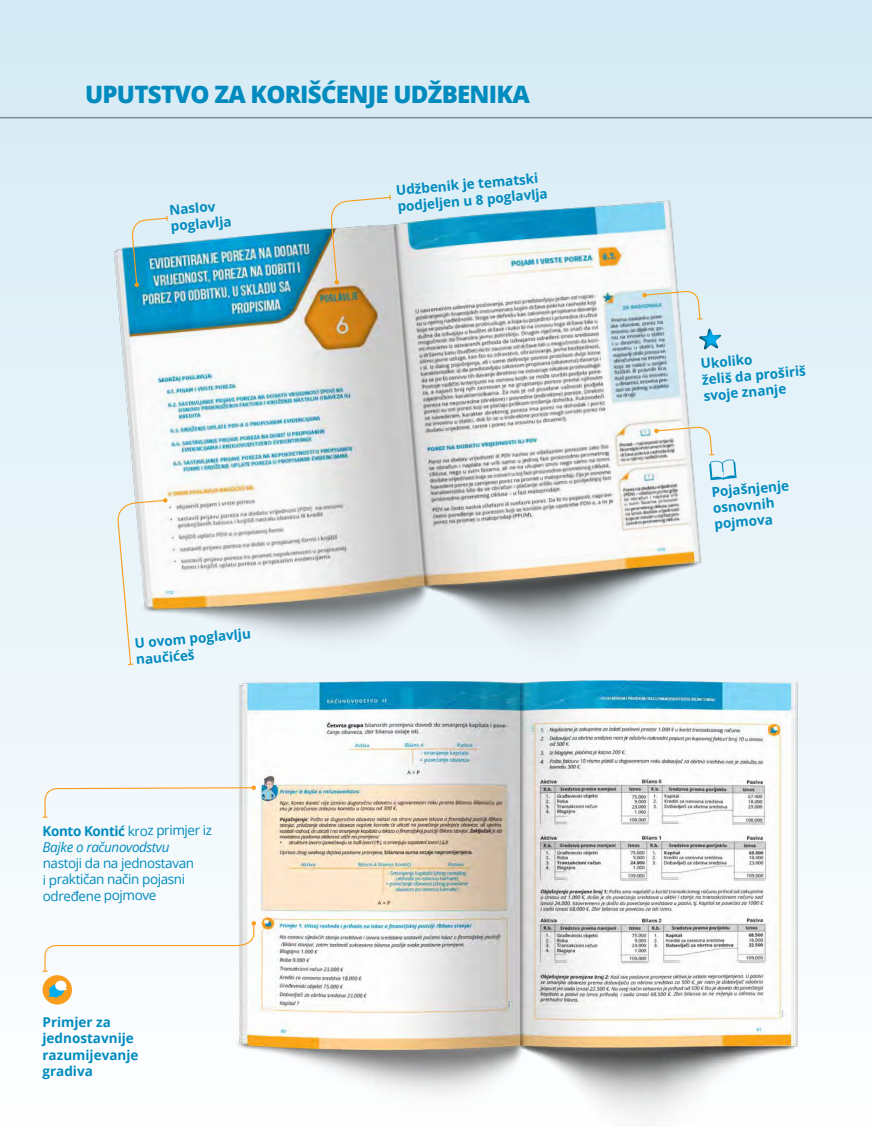
<style>
.page{position:relative;width:872px;height:1127px;background:#fff}
.page>*{position:absolute;margin:0;border:0;box-sizing:border-box;transform-origin:0 0}
.t1{font:800 24px "Open Sans";letter-spacing:-.03em;color:#008bbf}
.t2{font:700 13.5px/16.2px "Open Sans";color:#008bbf}
.t3{font:13.5px/16.2px "Open Sans";letter-spacing:-.035em;color:#008bbf}
.t4{font:italic 13.5px/16.5px "Open Sans";letter-spacing:-.03em;color:#008bbf}
.s1{font-weight:700;font-style:normal}
.s2{font-style:normal}
</style>
<div class="page">
<div style="left:0;top:0;width:872px;height:1127px;background:linear-gradient(to bottom,#d5eaf4,#fefefe)"></div>
<hr style="left:0;top:117px;width:872px;height:1px;background:#7b8d8d">
<img style="left:79px;top:184px;width:656px;height:548px">
<img style="left:205px;top:669px;width:615px;height:458px">
<svg style="left:131px;top:216px;width:37px;height:71px;background:#75bbd0"></svg>
<svg style="left:117px;top:498px;width:51px;height:167px"></svg>
<svg style="left:330px;top:195px;width:61px;height:90px;background:#d3d6d4"></svg>
<svg style="left:642px;top:290px;width:60px;height:30px;background:#d0dfe0"></svg>
<svg style="left:654px;top:426px;width:82px;height:54px"></svg>
<svg style="left:697px;top:327px;width:28px;height:25px"></svg>
<svg style="left:43px;top:785px;width:213px;height:33px"></svg>
<svg style="left:43px;top:921px;width:213px;height:51px"></svg>
<div style="left:43px;top:975px;width:29px;height:29px;background:#f99d1c;border-radius:50%"></div>
<svg style="left:48px;top:980px;width:20px;height:17px"></svg>
<h1 class="t1" style="left:85px;top:76px;width:446px">UPUTSTVO ZA KORIŠĆENJE UDŽBENIKA</h1>
<p class="t2" style="left:169px;top:202px;width:62px;rotate:-5deg">Naslov poglavlja</p>
<p class="t2" style="left:395px;top:182px;width:152px;rotate:-5deg">Udžbenik je tematski podjeljen u 8 poglavlja</p>
<p class="t2" style="left:134px;top:635px;width:118px;rotate:-5deg">U ovom poglavlju naučićeš</p>
<p class="t4" style="left:43px;top:822px;width:171px"><span class="s1">Konto Kontić</span> <span class="s2">kroz primjer iz<br></span>Bajke o računovodstvu</p>
<p class="t3" style="left:43px;top:855px;width:153px">nastoji da na jednostavan i praktičan način pojasni određene pojmove</p>
<p class="t2" style="left:43px;top:1014px;width:98px">Primjer za jednostavnije razumijevanje gradiva</p>
<p class="t2" style="left:700px;top:355px;width:106px;rotate:-5deg">Ukoliko<br>želiš da proširiš svoje znanje</p>
<p class="t2" style="left:711px;top:483px;width:79px;rotate:-5deg">Pojašnjenje osnovnih pojmova</p>
</div>
